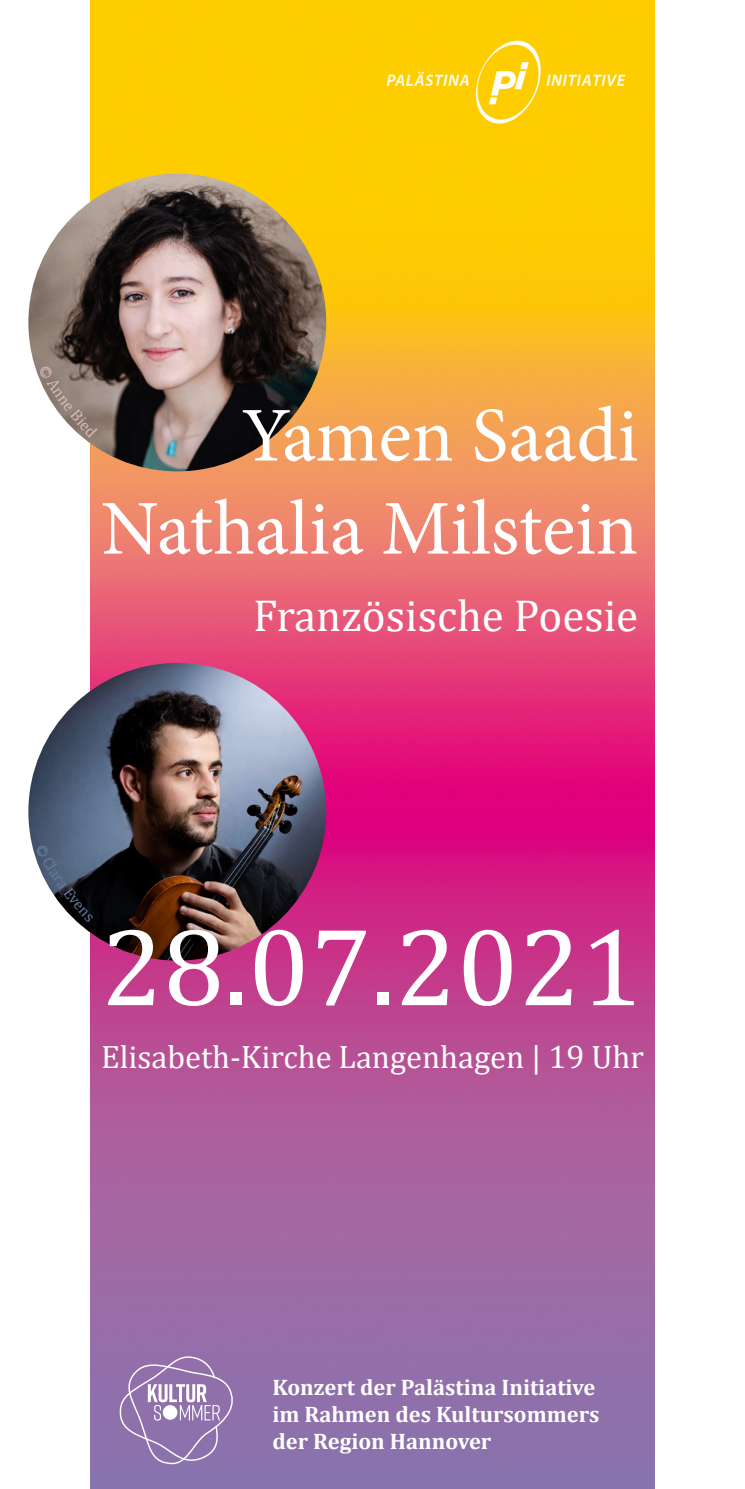
<style>
.page{position:relative;width:745px;height:1489px;background:#fff}
.page>*{position:absolute;margin:0;border:0;box-sizing:border-box;transform-origin:0 0}
.t1{font:111.75px "Cambria";color:#fff}
.t2{font:77.5px "Minion Pro";color:#fff}
.t3{font:45px "Cambria";color:#fff}
.t4{font:32.5px "Cambria";color:#fff}
.t5{font:700 22.5px "Cambria";color:#fff}
</style>
<div class="page">
<img style="left:90px;top:0;width:564px;height:1488px">
<img style="left:28px;top:663px;width:298px;height:297px;border-radius:149px">
<img style="left:28px;top:174px;width:298px;height:297px;border-radius:149px">
<img style="left:363px;top:31px;width:274px;height:104px">
<svg style="left:117px;top:1352px;width:120px;height:111px;background:#9f84b7"></svg>
<svg style="left:40px;top:366px;width:58px;height:72px"></svg>
<svg style="left:36px;top:845px;width:57px;height:77px"></svg>
<p class="t2" style="left:241px;top:384px;width:398px">Yamen Saadi</p>
<p class="t2" style="left:101px;top:477px;width:538px">Nathalia Milstein</p>
<p class="t3" style="left:253px;top:588px;width:386px">Französische Poesie</p>
<p class="t1" style="left:101px;top:901px;width:542px">28.07.2021</p>
<p class="t4" style="left:101px;top:1037px;width:544px">Elisabeth-Kirche Langenhagen | 19 Uhr</p>
<p class="t5" style="left:272px;top:1371px;width:324px">Konzert der Palästina Initiative</p>
<p class="t5" style="left:272px;top:1398px;width:328px">im Rahmen des Kultursommers</p>
<p class="t5" style="left:272px;top:1425px;width:220px">der Region Hannover</p>
</div>
